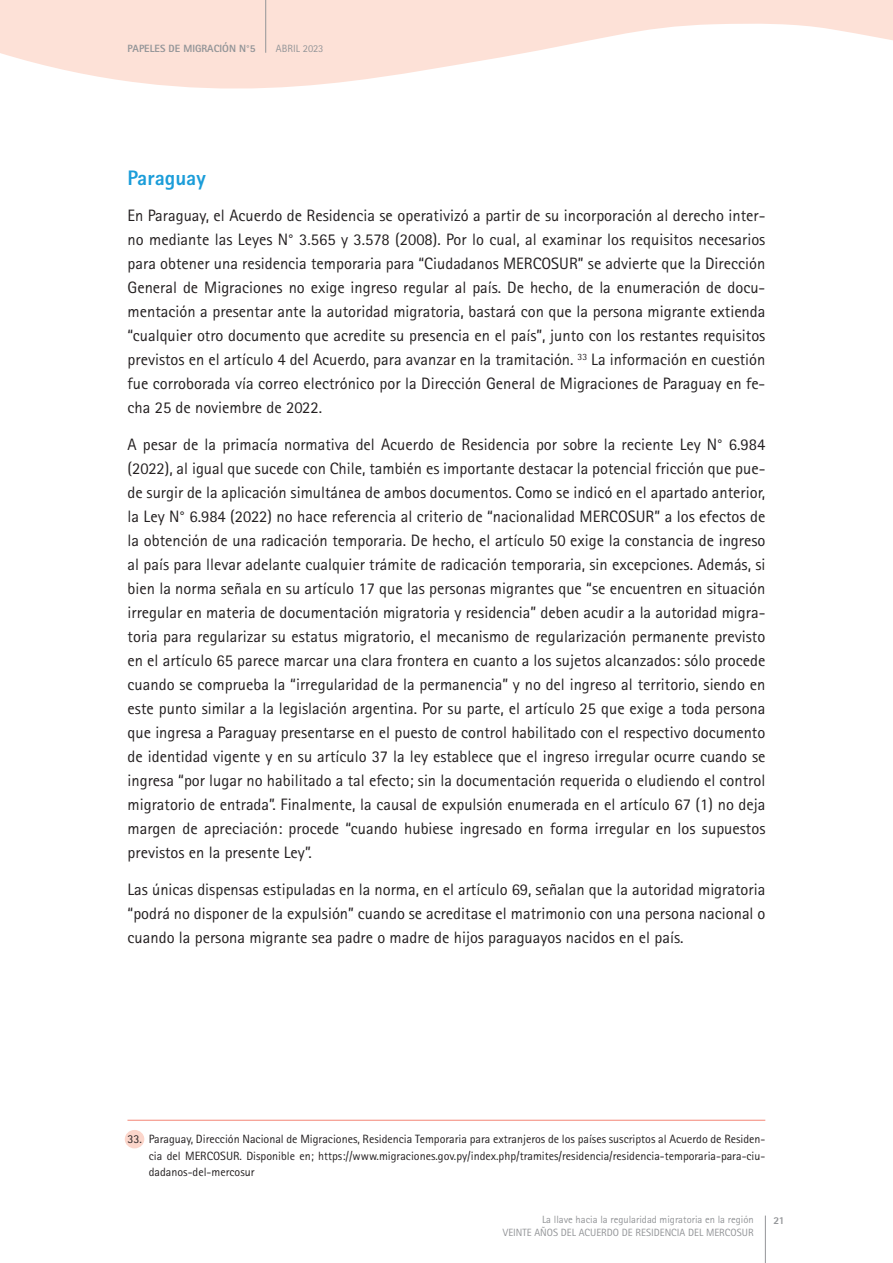
<style>
.page{position:relative;width:893px;height:1263px;background:#fff}
.page>*{position:absolute;margin:0;border:0;box-sizing:border-box;transform-origin:0 0}
.t1{font:800 21px "Rotis Sans Serif Std";color:#1b9dd9}
.t2{font:16.5px/24px "Rotis Sans Serif Std";color:#231f20;text-align:justify}
.t3{font:12px/16.5px "Rotis Sans Serif Std";color:#231f20;text-align:justify}
.t4{font:10.5px/12.6px "Rotis Sans Serif Std";color:#939598;text-align:right}
.t5{font:800 10.5px "Rotis Sans Serif Std";color:#939598}
</style>
<div class="page">
<svg style="left:0;top:0;width:893px;height:89px;fill:#fde1d7"></svg>
<hr style="left:265px;top:0;width:1px;height:53px;background:#939598">
<hr style="left:765px;top:1215px;width:1px;height:48px;background:#939598">
<div style="left:125px;top:1130px;width:19px;height:18px;background:#fcd6cb;border-radius:50%"></div>
<hr style="left:127px;top:1120px;width:638px;height:1px;background:#f48574">
<p class="t5" style="left:128px;top:42px;width:130px">PAPELES DE MIGRACIÓN N°5</p>
<p class="t4" style="left:276px;top:42px;width:49px">ABRIL 2023</p>
<p class="t1" style="left:128px;top:164px;width:80px">Paraguay</p>
<p class="t2" style="left:128px;top:204px;width:639px">En Paraguay, el Acuerdo de Residencia se operativizó a partir de su incorporación al derecho inter&shy;no mediante las Leyes N° 3.565 y 3.578 (2008). Por lo cual, al examinar los requisitos necesarios para obtener una residencia temporaria para “Ciudadanos MERCOSUR” se advierte que la Dirección General de Migraciones no exige ingreso regular al país. De hecho, de la enumeración de docu&shy;mentación a presentar ante la autoridad migratoria, bastará con que la persona migrante extienda “cualquier otro documento que acredite su presencia en el país”, junto con los restantes requisitos previstos en el artículo 4 del Acuerdo, para avanzar en la tramitación. <sup>33</sup> La información en cuestión fue corroborada vía correo electrónico por la Dirección General de Migraciones de Paraguay en fe&shy;cha 25 de noviembre de 2022.</p>
<p class="t2" style="left:128px;top:432px;width:639px">A pesar de la primacía normativa del Acuerdo de Residencia por sobre la reciente Ley N° 6.984 (2022), al igual que sucede con Chile, también es importante destacar la potencial fricción que pue&shy;de surgir de la aplicación simultánea de ambos documentos. Como se indicó en el apartado anterior, la Ley N° 6.984 (2022) no hace referencia al criterio de “nacionalidad MERCOSUR” a los efectos de la obtención de una radicación temporaria. De hecho, el artículo 50 exige la constancia de ingreso al país para llevar adelante cualquier trámite de radicación temporaria, sin excepciones. Además, si bien la norma señala en su artículo 17 que las personas migrantes que “se encuentren en situación irregular en materia de documentación migratoria y residencia” deben acudir a la autoridad migra&shy;toria para regularizar su estatus migratorio, el mecanismo de regularización permanente previsto en el artículo 65 parece marcar una clara frontera en cuanto a los sujetos alcanzados: sólo procede cuando se comprueba la “irregularidad de la permanencia” y no del ingreso al territorio, siendo en este punto similar a la legislación argentina. Por su parte, el artículo 25 que exige a toda persona que ingresa a Paraguay presentarse en el puesto de control habilitado con el respectivo documento de identidad vigente y en su artículo 37 la ley establece que el ingreso irregular ocurre cuando se ingresa “por lugar no habilitado a tal efecto; sin la documentación requerida o eludiendo el control migratorio de entrada”. Finalmente, la causal de expulsión enumerada en el artículo 67 (1) no deja margen de apreciación: procede “cuando hubiese ingresado en forma irregular en los supuestos previstos en la presente Ley”.</p>
<p class="t2" style="left:128px;top:877px;width:639px">Las únicas dispensas estipuladas en la norma, en el artículo 69, señalan que la autoridad migratoria “podrá no disponer de la expulsión” cuando se acreditase el matrimonio con una persona nacional o cuando la persona migrante sea padre o madre de hijos paraguayos nacidos en el país.</p>
<p class="t3" style="left:149px;top:1131px;width:618px;text-indent:-21px">33. Paraguay, Dirección Nacional de Migraciones, Residencia Temporaria para extranjeros de los países suscriptos al Acuerdo de Residen&shy;cia del MERCOSUR. Disponible en; https://www.migraciones.gov.py/index.php/tramites/residencia/residencia-temporaria-para-ciu&shy;dadanos-del-mercosur</p>
<p class="t4" style="left:503px;top:1213px;width:252px">La llave hacia la regularidad migratoria en la región<br>VEINTE AÑOS DEL ACUERDO DE RESIDENCIA DEL MERCOSUR</p>
<p class="t5" style="left:773px;top:1213px;width:13px">21</p>
</div>
